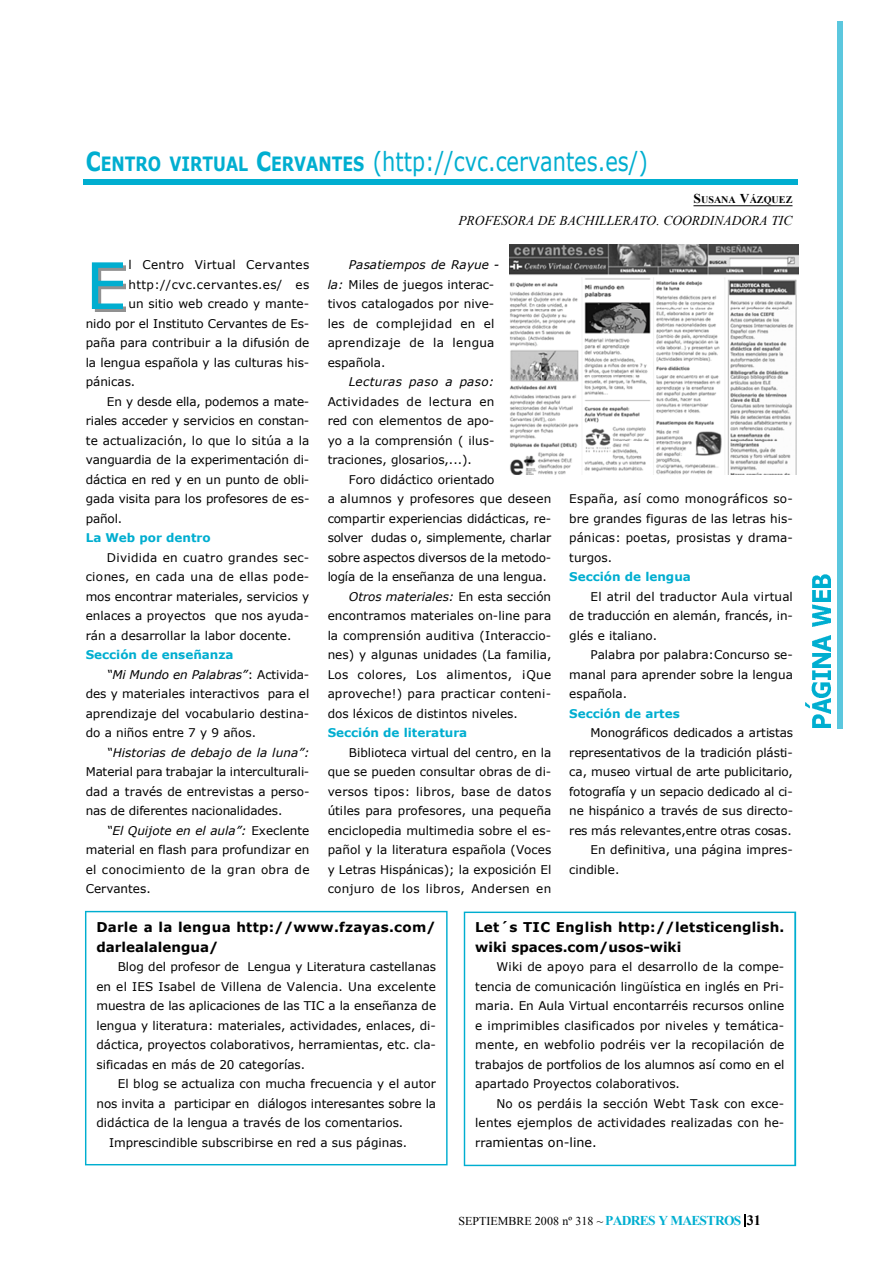
<style>
.page{position:relative;width:893px;height:1263px;background:#fff}
.page>*{position:absolute;margin:0;border:0;box-sizing:border-box;transform-origin:0 0}
.t1{font:26.25px "Verdana";color:#00aed0;scale:.8 1}
.t2{font:700 13.5px/19.5px "Verdana";color:#000}
.t3{font:italic 13.5px "Times New Roman";color:#000}
.t4{font:12.75px "Verdana";color:#000}
.t5{font:12px/19.5px "Verdana";color:#000;text-align:justify}
.t6{font:12px "Verdana";letter-spacing:.025em;color:#000}
.t7{font:italic 12px "Verdana";color:#000}
.t8{font:700 12px "Verdana";color:#00aed0}
.t9{font:12px "Times New Roman";color:#000}
.t10{font:italic 12px "Verdana";letter-spacing:.025em;color:#000}
.t11{font:700 10.05px "Times New Roman";color:#000}
.s1{font-weight:700}
.s2{font-weight:700;font-size:19.65px}
.s3{font-style:normal}
.s4{font-style:italic}
.s5{font-size:13.5px}
.s6{font-size:12px}
.s7{font-weight:700;font-size:13.5px;color:#00aed0}
.s8{font-weight:700;font-size:14.25px}
</style>
<div class="page">
<svg style="left:744px;top:1214px;width:1px;height:12px"></svg>
<img style="left:805px;top:682px;width:26px;height:46px">
<img style="left:812px;top:670px;width:18px;height:9px">
<img style="left:812px;top:653px;width:18px;height:14px">
<img style="left:812px;top:636px;width:18px;height:15px">
<img style="left:812px;top:604px;width:18px;height:23px">
<img style="left:812px;top:591px;width:18px;height:11px">
<img style="left:812px;top:574px;width:18px;height:14px">
<div style="left:837px;top:22px;width:5px;height:707px;background:#5bc7de"></div>
<img style="left:91px;top:265px;width:34px;height:46px">
<img style="left:91px;top:262px;width:31px;height:46px">
<hr style="left:693px;top:205px;width:99px;height:1px;background:#000">
<img style="left:509px;top:244px;width:289px;height:230px">
<svg style="left:85px;top:911px;width:362px;height:254px"></svg>
<svg style="left:464px;top:912px;width:332px;height:254px"></svg>
<div style="left:83px;top:179px;width:714px;height:6px;background:#00aed0"></div>
<h1 class="t1" style="left:86px;top:145px;width:704px"><span class="s1">C</span><span class="s2">ENTRO VIRTUAL</span> <span class="s1">C</span><span class="s2">ERVANTES</span> (http://cvc.cervantes.es/)</h1>
<p class="t6" style="left:129px;top:257px;width:182px">l Centro Virtual Cervantes</p>
<p class="t6" style="left:129px;top:277px;width:182px">http://cvc.cervantes.es/ es</p>
<p class="t5" style="left:129px;top:294px;width:182px">un sitio web creado y mante-</p>
<p class="t5" style="left:86px;top:313px;width:225px">nido por el Instituto Cervantes de Es-</p>
<p class="t5" style="left:86px;top:333px;width:225px">paña para contribuir a la difusión de</p>
<p class="t5" style="left:86px;top:352px;width:225px">la lengua española y las culturas his-</p>
<p class="t5" style="left:86px;top:372px;width:51px">pánicas.</p>
<p class="t5" style="left:107px;top:391px;width:204px">En y desde ella, podemos a mate-</p>
<p class="t5" style="left:86px;top:411px;width:225px">riales acceder y servicios en constan-</p>
<p class="t5" style="left:86px;top:430px;width:225px">te actualización, lo que lo sitúa a la</p>
<p class="t5" style="left:86px;top:450px;width:225px">vanguardia de la experimentación di-</p>
<p class="t5" style="left:86px;top:469px;width:225px">dáctica en red y en un punto de obli-</p>
<p class="t5" style="left:86px;top:489px;width:225px">gada visita para los profesores de es-</p>
<p class="t5" style="left:86px;top:508px;width:38px">p a ñ o l.</p>
<p class="t8" style="left:86px;top:530px;width:126px">La Web por dentro</p>
<p class="t5" style="left:86px;top:547px;width:225px;text-indent:21px">Dividida en cuatro grandes sec&shy;ciones, en cada una de ellas pode&shy;mos encontrar materiales, servicios y enlaces a proyectos que nos ayuda&shy;rán a desarrollar la labor docente.</p>
<p class="t8" style="left:86px;top:647px;width:149px">Sección de enseñanza</p>
<p class="t7" style="left:107px;top:667px;width:204px">“Mi Mundo en Palabras”<span class="s3">: Activida-</span></p>
<p class="t5" style="left:86px;top:684px;width:225px">des y materiales interactivos para el</p>
<p class="t5" style="left:86px;top:703px;width:225px">aprendizaje del vocabulario destina-</p>
<p class="t5" style="left:86px;top:723px;width:172px">do a niños entre 7 y 9 años.</p>
<p class="t7" style="left:107px;top:745px;width:204px">“Historias de debajo de la luna”:</p>
<p class="t5" style="left:86px;top:762px;width:225px">Material para trabajar la interculturali&shy;dad a través de entrevistas a perso&shy;nas de diferentes nacionalidades.</p>
<p class="t5" style="left:86px;top:820px;width:225px;text-indent:21px"><span class="s4">“El Quijote en el aula”:</span> Execlente material en flash para profundizar en el conocimiento de la gran obra de Cervantes.</p>
<p class="t11" style="left:693px;top:194px;width:100px"><span class="s5">S</span>USANA <span class="s5">V</span>ÁZQUEZ</p>
<p class="t3" style="left:458px;top:213px;width:335px">PROFESORA DE BACHILLERATO. COORDINADORA TIC</p>
<p class="t5" style="left:328px;top:255px;width:173px;text-align:left;text-indent:21px"><span class="s4">Pasatiempos de Rayue - la:</span> Miles de juegos interac&shy;tivos catalogados por nive&shy;les de complejidad en el aprendizaje de la lengua española.</p>
<p class="t10" style="left:349px;top:374px;width:147px">Lecturas paso a paso:</p>
<p class="t5" style="left:328px;top:391px;width:168px">Actividades de lectura en red con elementos de apo&shy;yo a la comprensión ( ilus&shy;traciones, glosarios,...).</p>
<p class="t5" style="left:349px;top:469px;width:147px">Foro didáctico orientado</p>
<p class="t5" style="left:328px;top:489px;width:225px">a alumnos y profesores que deseen</p>
<p class="t5" style="left:328px;top:508px;width:225px">compartir experiencias didácticas, re-</p>
<p class="t5" style="left:328px;top:528px;width:225px">solver dudas o, simplemente, charlar</p>
<p class="t5" style="left:328px;top:547px;width:225px">sobre aspectos diversos de la metodo-</p>
<p class="t5" style="left:328px;top:567px;width:221px">logía de la enseñanza de una lengua.</p>
<p class="t7" style="left:349px;top:589px;width:204px">Otros materiales: <span class="s3">En esta sección</span></p>
<p class="t5" style="left:328px;top:606px;width:225px">encontramos materiales on-line para</p>
<p class="t5" style="left:328px;top:625px;width:225px">la comprensión auditiva (Interaccio-</p>
<p class="t5" style="left:328px;top:645px;width:225px">nes) y algunas unidades (La familia,</p>
<p class="t6" style="left:328px;top:667px;width:225px">Los colores, Los alimentos, ¡Que</p>
<p class="t6" style="left:328px;top:686px;width:225px">aproveche!) para practicar conteni-</p>
<p class="t5" style="left:328px;top:703px;width:192px">dos léxicos de distintos niveles.</p>
<p class="t8" style="left:328px;top:725px;width:141px">Sección de literatura</p>
<p class="t5" style="left:328px;top:742px;width:225px;text-indent:21px">Biblioteca virtual del centro, en la que se pueden consultar obras de di&shy;versos tipos: libros, base de datos útiles para profesores, una pequeña enciclopedia multimedia sobre el es&shy;pañol y la literatura española (Voces y Letras Hispánicas); la exposición El conjuro de los libros, Andersen en</p>
<p class="t5" style="left:569px;top:489px;width:225px">España, así como monográficos so&shy;bre grandes figuras de las letras his&shy;pánicas: poetas, prosistas y drama&shy;turgos.</p>
<p class="t8" style="left:569px;top:569px;width:123px">Sección de lengua</p>
<p class="t5" style="left:569px;top:586px;width:225px;text-indent:21px">El atril del traductor Aula virtual de traducción en alemán, francés, in&shy;glés e italiano.</p>
<p class="t5" style="left:569px;top:645px;width:225px;text-indent:21px">Palabra por palabra:Concurso se&shy;manal para aprender sobre la lengua española.</p>
<p class="t8" style="left:569px;top:706px;width:112px">Sección de artes</p>
<p class="t5" style="left:590px;top:723px;width:204px">Monográficos dedicados a artistas</p>
<p class="t5" style="left:569px;top:742px;width:225px">representativos de la tradición plásti-</p>
<p class="t5" style="left:569px;top:762px;width:225px">ca, museo virtual de arte publicitario,</p>
<p class="t5" style="left:569px;top:781px;width:225px">fotografía y un sepacio dedicado al ci-</p>
<p class="t5" style="left:569px;top:801px;width:225px">ne hispánico a través de sus directo-</p>
<p class="t5" style="left:569px;top:820px;width:224px">res más relevantes,entre otras cosas.</p>
<p class="t5" style="left:590px;top:840px;width:204px">En definitiva, una página impres-</p>
<p class="t5" style="left:569px;top:859px;width:52px">cindible.</p>
<p class="t2" style="left:96px;top:917px;width:341px">Darle a la lengua http://www.fzayas.com/ darlealalengua/</p>
<p class="t5" style="left:96px;top:957px;width:341px;text-indent:21px">Blog del profesor de Lengua y Literatura castellanas en el IES Isabel de Villena de Valencia. Una excelente muestra de las aplicaciones de las TIC a la enseñanza de lengua y literatura: materiales, actividades, enlaces, di&shy;dáctica, proyectos colaborativos, herramientas, etc. cla&shy;sificadas en más de 20 categorías.</p>
<p class="t5" style="left:118px;top:1074px;width:320px">El blog se actualiza con mucha frecuencia y el autor</p>
<p class="t5" style="left:96px;top:1093px;width:341px">nos invita a participar en diálogos interesantes sobre la</p>
<p class="t5" style="left:96px;top:1113px;width:308px">didáctica de la lengua a través de los comentarios.</p>
<p class="t5" style="left:109px;top:1132px;width:300px">Imprescindible subscribirse en red a sus páginas.</p>
<p class="t2" style="left:475px;top:917px;width:310px">Let´s TIC English http://letsticenglish. wiki spaces.com/usos-wiki</p>
<p class="t5" style="left:475px;top:957px;width:311px;text-indent:21px">Wiki de apoyo para el desarrollo de la compe&shy;tencia de comunicación lingüística en inglés en Pri&shy;maria. En Aula Virtual encontarréis recursos online e imprimibles clasificados por niveles y temática&shy;mente, en webfolio podréis ver la recopilación de trabajos de portfolios de los alumnos así como en el apartado Proyectos colaborativos.</p>
<p class="t5" style="left:475px;top:1093px;width:310px;text-align:right">No os perdáis la sección Webt Task con exce&shy;lentes ejemplos de actividades realizadas con he-</p>
<p class="t4" style="left:475px;top:1134px;width:123px"><span class="s6">rra</span>mientas on-line.</p>
<p class="t9" style="left:458px;top:1214px;width:304px">SEPTIEMBRE 2008 nº 318 ~ <span class="s7">PADRES Y MAESTROS</span> <span class="s8">31</span></p>
</div>
